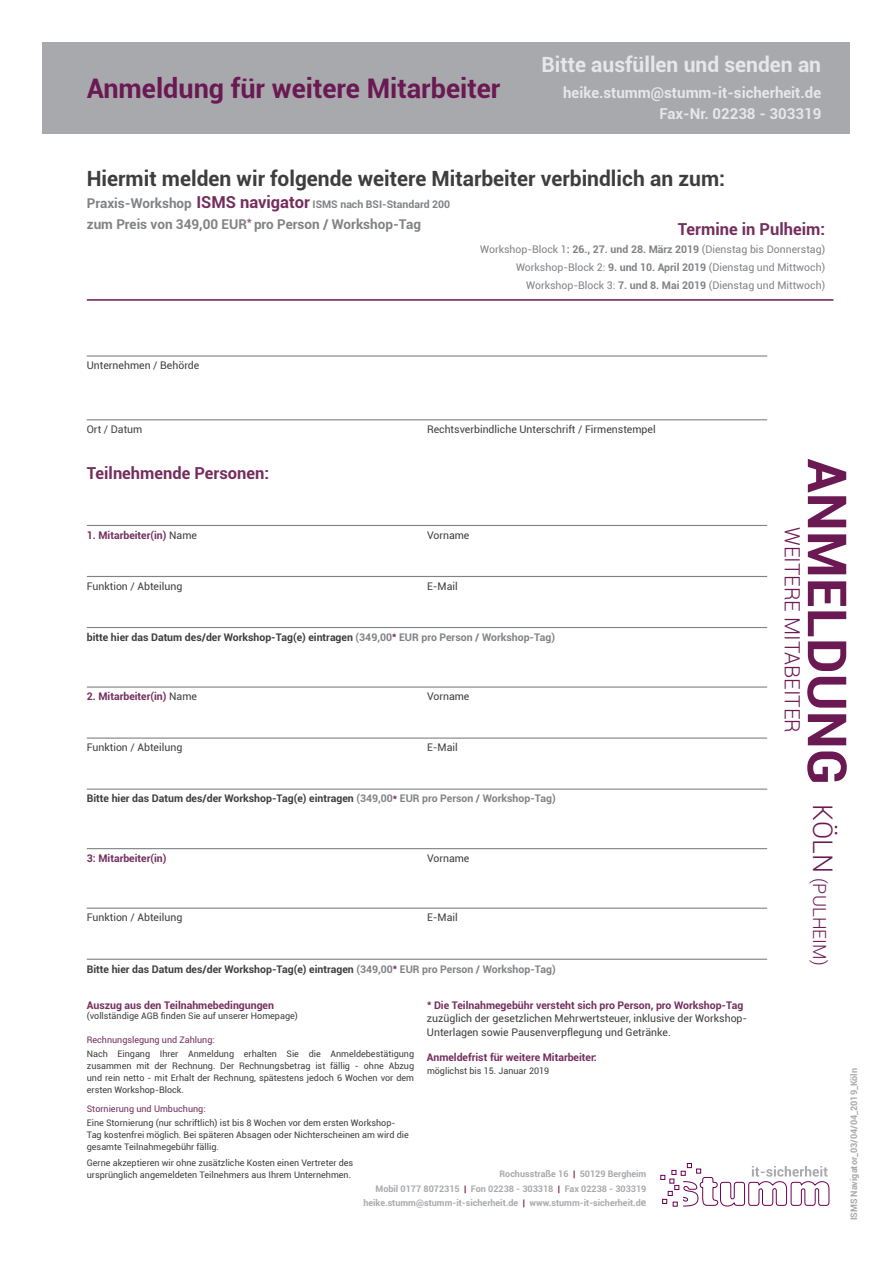
<style>
.page{position:relative;width:893px;height:1263px;background:#fff}
.page>*{position:absolute;margin:0;border:0;box-sizing:border-box;transform-origin:0 0}
.t1{font:700 54px "Roboto";color:#6a1952}
.t2{font:700 27px "Roboto";color:#6a1952}
.t3{font:700 21px "Roboto";color:#3e3e3f}
.t4{font:700 21px "Roboto";color:#e6e7e9}
.t5{font:300 21px "Roboto";color:#6a1952}
.t6{font:300 18px "Roboto";color:#6a1952}
.t7{font:700 16.5px "Roboto";color:#742e5d}
.t8{font:700 15px/21px "Roboto";color:#e6e7e9;text-align:right}
.t9{font:700 13.5px "Roboto";color:#808285}
.t10{font:10.5px/13.5px "Roboto";color:#3e3e3f}
.t11{font:700 10.5px "Roboto";color:#3e3e3f}
.t12{font:700 10.5px "Roboto";color:#742e5d}
.t13{font:10.5px/18px "Roboto";color:#808285;text-align:right}
.t14{font:700 10.5px "Roboto";color:#808285}
.t15{font:9px/12px "Roboto";color:#3e3e3f}
.t16{font:700 9px/14.7px "Roboto";color:#a8a9ad;text-align:right}
.t17{font:9px "Roboto";color:#742e5d}
.s1{font-size:13.5px}
.s2{font-size:16.5px;color:#742e5d}
.s3{font-weight:700}
.s4{font-weight:400;color:#3e3e3f}
.s5{color:#808285}
.s6{color:#742e5d}
.s7{color:#6a1952}
.s8{font-size:10.5px}
.s9{font-size:27px}
</style>
<div class="page">
<svg style="left:660px;top:1163px;width:169px;height:43px"></svg>
<div style="left:43px;top:43px;width:807px;height:91px;background:#a8a9ad"></div>
<hr style="left:87px;top:299px;width:746px;height:2px;background:#6a1952">
<hr style="left:87px;top:525px;width:680px;height:1px;background:#808285">
<hr style="left:87px;top:576px;width:680px;height:1px;background:#808285">
<hr style="left:87px;top:627px;width:680px;height:1px;background:#808285">
<hr style="left:87px;top:686px;width:680px;height:2px;background:#808285">
<hr style="left:87px;top:737px;width:680px;height:2px;background:#808285">
<hr style="left:87px;top:788px;width:680px;height:2px;background:#808285">
<hr style="left:87px;top:848px;width:680px;height:1px;background:#808285">
<hr style="left:87px;top:908px;width:680px;height:1px;background:#808285">
<hr style="left:87px;top:959px;width:680px;height:1px;background:#808285">
<hr style="left:87px;top:355px;width:680px;height:2px;background:#808285">
<hr style="left:87px;top:419px;width:680px;height:1px;background:#808285">
<h2 class="t2" style="left:87px;top:70px;width:415px">Anmeldung für weitere Mitarbeiter</h2>
<h3 class="t4" style="left:541px;top:50px;width:281px">Bitte ausfüllen und senden an</h3>
<h3 class="t8" style="left:563px;top:81px;width:260px">heike.stumm@stumm-it-sicherheit.de<br>Fax-Nr. 02238 - 303319</h3>
<h3 class="t3" style="left:87px;top:163px;width:640px">Hiermit melden wir folgende weitere Mitarbeiter verbindlich an zum:</h3>
<p class="t14" style="left:87px;top:197px;width:365px"><span class="s1">Praxis-Workshop</span> <span class="s2">ISMS navigator</span> ISMS nach BSI-Standard 200</p>
<h3 class="t9" style="left:87px;top:214px;width:336px">zum Preis von 349,00 EUR<sup>*</sup> pro Person / Workshop-Tag</h3>
<p class="t10" style="left:87px;top:358px;width:114px">Unternehmen / Behörde</p>
<h3 class="t7" style="left:678px;top:218px;width:149px">Termine in Pulheim:</h3>
<p class="t13" style="left:480px;top:240px;width:346px">Workshop-Block 1<span class="s3">: 26., 27. und 28. März 2019</span> (Dienstag bis Donnerstag)<br>Workshop-Block 2: <span class="s3">9. und 10. April 2019</span> (Dienstag und Mittwoch)<br>Workshop-Block 3: <span class="s3">7. und 8. Mai 2019</span> (Dienstag und Mittwoch)</p>
<p class="t10" style="left:87px;top:422px;width:57px">Ort / Datum</p>
<p class="t10" style="left:427px;top:422px;width:230px">Rechtsverbindliche Unterschrift / Firmenstempel</p>
<h3 class="t7" style="left:87px;top:462px;width:184px">Teilnehmende Personen:</h3>
<p class="t12" style="left:87px;top:528px;width:112px">1. Mitarbeiter(in) <span class="s4">Name</span></p>
<p class="t10" style="left:427px;top:528px;width:44px">Vorname</p>
<p class="t10" style="left:87px;top:579px;width:97px">Funktion / Abteilung</p>
<p class="t10" style="left:427px;top:579px;width:32px">E-Mail</p>
<p class="t11" style="left:87px;top:630px;width:470px">bitte hier das Datum des/der Workshop-Tag(e) eintragen <span class="s5">(349,00</span><span class="s6">*</span> <span class="s5">EUR pro Person / Workshop-Tag)</span></p>
<p class="t12" style="left:87px;top:689px;width:112px">2. Mitarbeiter(in) <span class="s4">Name</span></p>
<p class="t10" style="left:427px;top:689px;width:44px">Vorname</p>
<p class="t10" style="left:87px;top:740px;width:97px">Funktion / Abteilung</p>
<p class="t10" style="left:427px;top:740px;width:32px">E-Mail</p>
<p class="t11" style="left:87px;top:791px;width:470px">Bitte hier das Datum des/der Workshop-Tag(e) eintragen <span class="s5">(349,00</span><span class="s6">*</span> <span class="s5">EUR pro Person / Workshop-Tag)</span></p>
<p class="t12" style="left:87px;top:851px;width:81px">3: Mitarbeiter(in)</p>
<p class="t10" style="left:427px;top:851px;width:44px">Vorname</p>
<p class="t10" style="left:87px;top:910px;width:97px">Funktion / Abteilung</p>
<p class="t10" style="left:427px;top:910px;width:32px">E-Mail</p>
<p class="t11" style="left:87px;top:961px;width:470px">Bitte hier das Datum des/der Workshop-Tag(e) eintragen <span class="s5">(349,00</span><span class="s6">*</span> <span class="s5">EUR pro Person / Workshop-Tag)</span></p>
<p class="t12" style="left:87px;top:998px;width:189px">Auszug aus den Teilnahmebedingungen</p>
<p class="t15" style="left:87px;top:1010px;width:213px">(vollständige AGB finden Sie auf unserer Homepage)</p>
<p class="t17" style="left:87px;top:1033px;width:129px">Rechnungslegung und Zahlung:</p>
<p class="t15" style="left:87px;top:1048px;width:329px;text-align:justify">Nach Eingang Ihrer Anmeldung erhalten Sie die Anmeldebestätigung zusammen mit der Rechnung. Der Rechnungsbetrag ist fällig - ohne Abzug und rein netto - mit Erhalt der Rechnung, spätestens jedoch 6 Wochen vor dem ersten Workshop-Block.</p>
<p class="t17" style="left:87px;top:1102px;width:120px">Stornierung und Umbuchung:</p>
<p class="t15" style="left:87px;top:1116px;width:324px">Eine Stornierung (nur schriftlich) ist bis 8 Wochen vor dem ersten Workshop-<br>Tag kostenfrei möglich. Bei späteren Absagen oder Nichterscheinen am wird die gesamte Teilnahmegebühr fällig.</p>
<p class="t15" style="left:87px;top:1156px;width:268px">Gerne akzeptieren wir ohne zusätzliche Kosten einen Vertreter des ursprünglich angemeldeten Teilnehmers aus Ihrem Unternehmen.</p>
<p class="t12" style="left:427px;top:998px;width:318px">* Die Teilnahmegebühr versteht sich pro Person, pro Workshop-Tag</p>
<p class="t10" style="left:427px;top:1011px;width:322px">zuzüglich der gesetzlichen Mehrwertsteuer, inklusive der Workshop-<br>Unterlagen sowie Pausenverpflegung und Getränke.</p>
<p class="t12" style="left:427px;top:1049px;width:171px">Anmeldefrist für weitere Mitarbeiter:</p>
<p class="t15" style="left:427px;top:1064px;width:124px">möglichst bis 15. Januar 2019</p>
<p class="t16" style="left:363px;top:1166px;width:285px">Rochusstraße 16 <span class="s7">|</span> 50129 Bergheim<br>Mobil 0177 8072315 <span class="s7">|</span> Fon 02238 - 303318 <span class="s7">|</span> Fax 02238 - 303319 heike.stumm@stumm-it-sicherheit.de <span class="s7">|</span> www.stumm-it-sicherheit.d<span class="s8">e</span></p>
<h1 class="t1" style="left:865px;top:458px;width:328px;rotate:90deg">ANMELDUNG</h1>
<h3 class="t5" style="left:807px;top:527px;width:207px;rotate:90deg">WEITERE MITABEITER</h3>
<h3 class="t6" style="left:832px;top:804px;width:162px;rotate:90deg"><span class="s9">KÖLN</span> (PULHEIM)</h3>
<p class="t16" style="left:846px;top:1220px;width:154px;rotate:-90deg">ISMS Navigator_03/04/04_2019_Köln</p>
</div>
